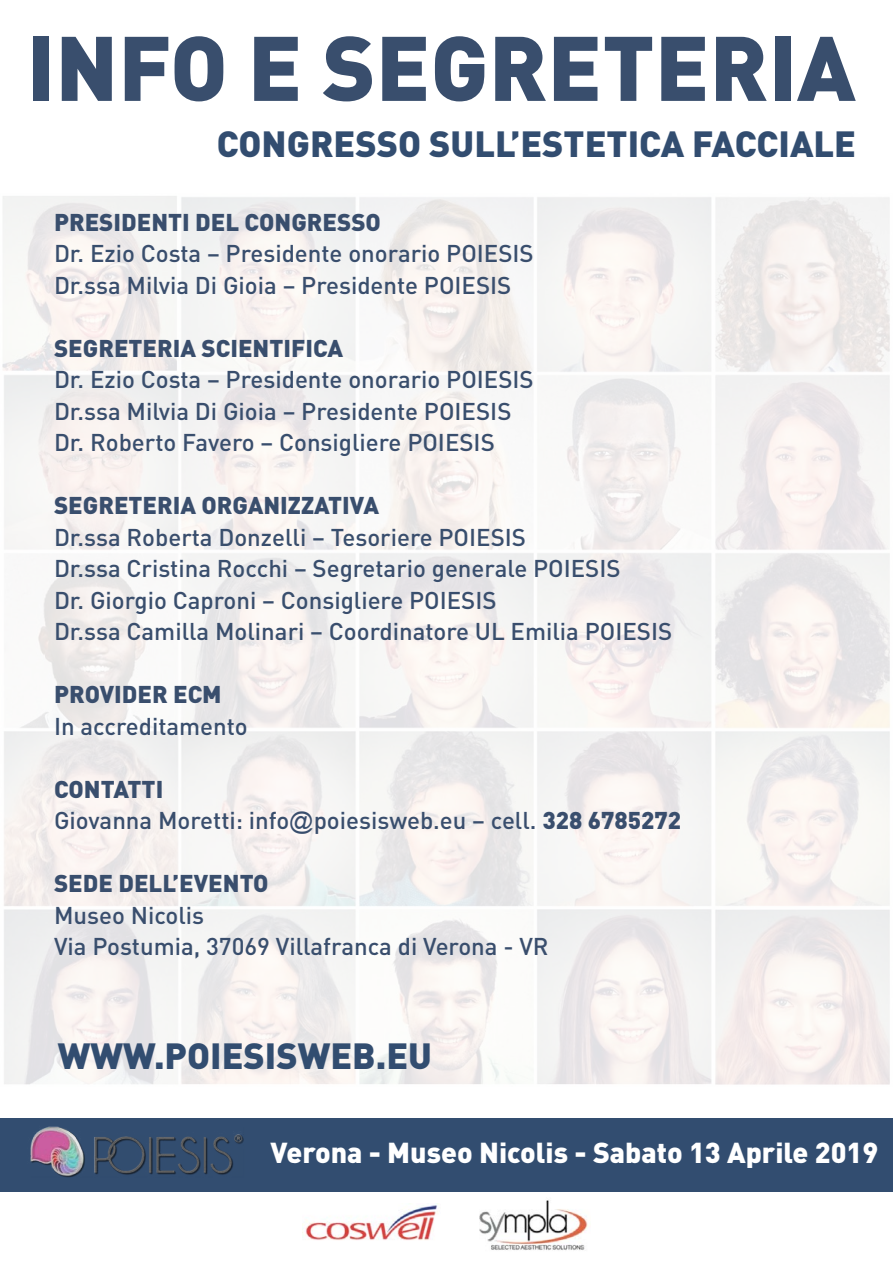
<style>
.page{position:relative;width:893px;height:1263px;background:#fff}
.page>*{position:absolute;margin:0;border:0;box-sizing:border-box;transform-origin:0 0}
.t1{font:900 90px "DIN";color:#394e6d}
.t2{font:900 36px "DIN";color:#324d70}
.t3{font:900 28.5px "DIN";color:#fff}
.t4{font:500 24px/31.5px "DIN";color:#394e6d}
.t5{font:900 24px "DIN";color:#394e6d}
.s1{font-weight:900}
.s2{font-family:"Arial";font-weight:400}
</style>
<div class="page">
<img style="left:2px;top:196px;width:888px;height:889px">
<div style="left:0;top:1118px;width:893px;height:73px;background:#324d70"></div>
<img style="left:28px;top:1126px;width:217px;height:66px">
<img style="left:479px;top:1200px;width:109px;height:50px">
<img style="left:305px;top:1204px;width:133px;height:36px">
<h1 class="t1" style="left:27px;top:8px;width:831px">INFO E SEGRETERIA</h1>
<h2 class="t2" style="left:217px;top:120px;width:641px">CONGRESSO SULL’ESTETICA FACCIALE</h2>
<p class="t5" style="left:54px;top:206px;width:328px">PRESIDENTI DEL CONGRESSO</p>
<p class="t4" style="left:54px;top:237px;width:481px">Dr. Ezio Costa – Presidente onorario POIESIS<br>Dr.ssa Milvia Di Gioia – Presidente POIESIS</p>
<p class="t5" style="left:54px;top:332px;width:291px">SEGRETERIA SCIENTIFICA</p>
<p class="t4" style="left:54px;top:363px;width:481px">Dr. Ezio Costa – Presidente onorario POIESIS<br>Dr.ssa Milvia Di Gioia – Presidente POIESIS<br>Dr. Roberto Favero – Consigliere POIESIS</p>
<p class="t5" style="left:54px;top:489px;width:327px">SEGRETERIA ORGANIZZATIVA</p>
<p class="t4" style="left:54px;top:520px;width:620px">Dr.ssa Roberta Donzelli – Tesoriere POIESIS<br>Dr.ssa Cristina Rocchi – Segretario generale POIESIS<br>Dr. Giorgio Caproni – Consigliere POIESIS<br>Dr.ssa Camilla Molinari – Coordinatore UL Emilia POIESIS</p>
<p class="t5" style="left:54px;top:678px;width:169px">PROVIDER ECM</p>
<p class="t4" style="left:54px;top:709px;width:195px">In accreditamento</p>
<p class="t4" style="left:54px;top:772px;width:629px"><span class="s1">CONTATTI<br></span>Giovanna Moretti: info<span class="s2">@</span>poiesisweb.eu – cell. <span class="s1">328 6785272</span></p>
<p class="t5" style="left:54px;top:867px;width:216px">SEDE DELL’EVENTO</p>
<p class="t4" style="left:54px;top:898px;width:496px">Museo Nicolis<br>Via Postumia, 37069 Villafranca di Verona - VR</p>
<h2 class="t2" style="left:58px;top:1032px;width:376px">WWW.POIESISWEB.EU</h2>
<p class="t3" style="left:270px;top:1134px;width:609px">Verona - Museo Nicolis - Sabato 13 Aprile 2019</p>
</div>
